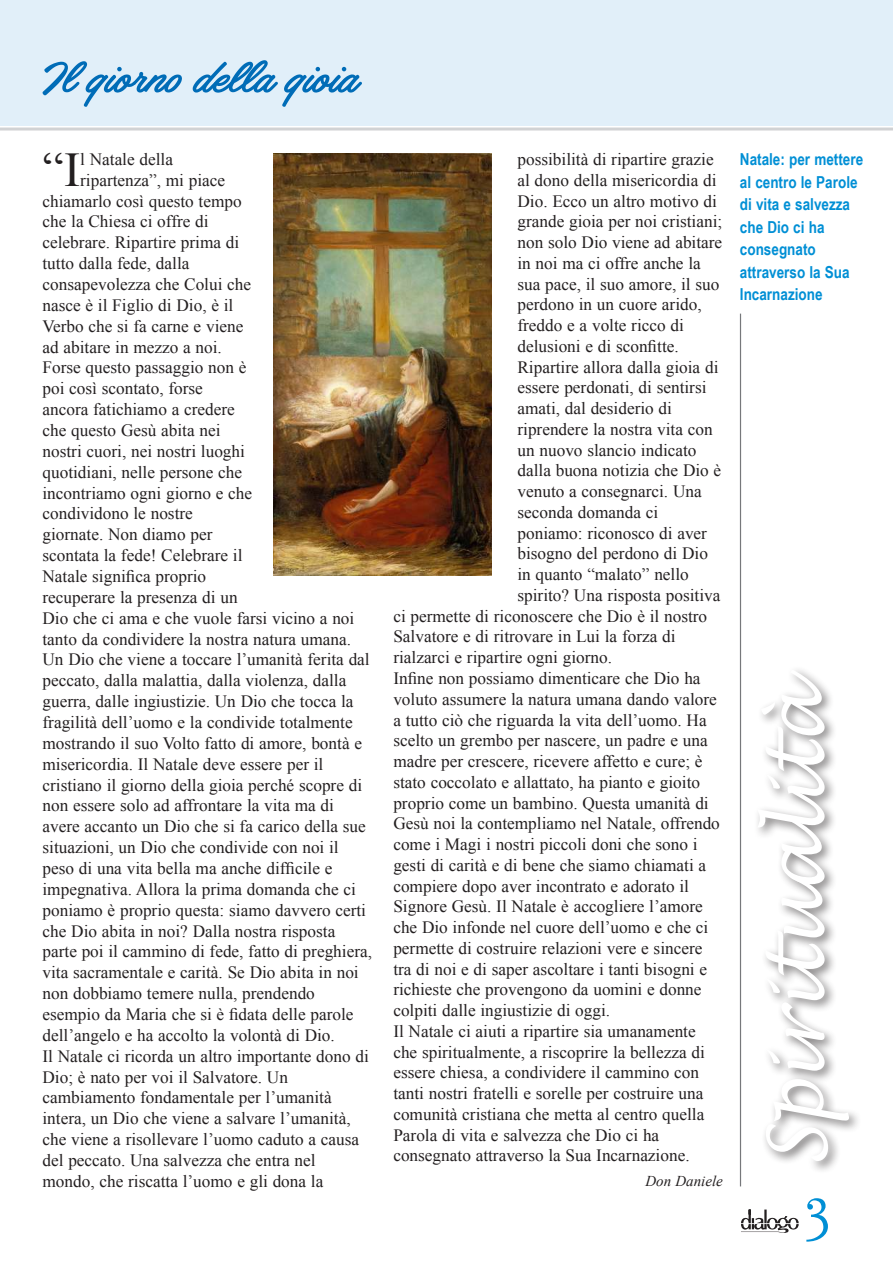
<style>
.page{position:relative;width:893px;height:1263px;background:#fff}
.page>*{position:absolute;margin:0;border:0;box-sizing:border-box;transform-origin:0 0}
.t1{font:italic 78px "Lucida Handwriting";color:#fff;scale:.9 1}
.t2{font:54px "Kontor Display";color:#008fd5}
.t3{font:51px "Haydon Brush PERSONALUSE";letter-spacing:.005em;color:#006cb7}
.t4{font:48.45px "Times New Roman";color:#231f20}
.t5{font:17.25px "Times New Roman";color:#231f20}
.t6{font:700 16.5px/22.5px "Arial Narrow";color:#008fd5}
.t7{font:italic 15px "Times New Roman";color:#231f20}
</style>
<div class="page">
<svg style="left:741px;top:1209px;width:58px;height:24px"></svg>
<div style="left:0;top:0;width:893px;height:126px;background:#e1eff9"></div>
<hr style="left:0;top:128px;width:893px;height:3px;background:#d1d2d4">
<div style="left:753px;top:665px;width:109px;height:509px;background:#231f20;opacity:.6"></div>
<hr style="left:740px;top:314px;width:1px;height:872px;background:#76787b">
<img style="left:273px;top:153px;width:219px;height:423px">
<h3 class="t3" style="left:43px;top:51px;width:318px">Il giorno della gioia</h3>
<h3 class="t4" style="left:43px;top:137px;width:39px">“I</h3>
<p class="t5" style="left:80px;top:148px;width:94px">l Natale della</p>
<p class="t5" style="left:80px;top:168px;width:147px">ripartenza”, mi piace</p>
<p class="t5" style="left:43px;top:189px;width:201px">chiamarlo così questo tempo</p>
<p class="t5" style="left:43px;top:210px;width:168px">che la Chiesa ci offre di</p>
<p class="t5" style="left:43px;top:231px;width:198px">celebrare. Ripartire prima di</p>
<p class="t5" style="left:43px;top:252px;width:148px">tutto dalla fede, dalla</p>
<p class="t5" style="left:43px;top:273px;width:210px">consapevolezza che Colui che</p>
<p class="t5" style="left:43px;top:293px;width:192px">nasce è il Figlio di Dio, è il</p>
<p class="t5" style="left:43px;top:314px;width:202px">Verbo che si fa carne e viene</p>
<p class="t5" style="left:43px;top:335px;width:181px">ad abitare in mezzo a noi.</p>
<p class="t5" style="left:43px;top:356px;width:205px">Forse questo passaggio non è</p>
<p class="t5" style="left:43px;top:377px;width:162px">poi così scontato, forse</p>
<p class="t5" style="left:43px;top:398px;width:194px">ancora fatichiamo a credere</p>
<p class="t5" style="left:43px;top:419px;width:180px">che questo Gesù abita nei</p>
<p class="t5" style="left:43px;top:439px;width:204px">nostri cuori, nei nostri luoghi</p>
<p class="t5" style="left:43px;top:460px;width:201px">quotidiani, nelle persone che</p>
<p class="t5" style="left:43px;top:481px;width:211px">incontriamo ogni giorno e che</p>
<p class="t5" style="left:43px;top:502px;width:152px">condividono le nostre</p>
<p class="t5" style="left:43px;top:523px;width:171px">giornate. Non diamo per</p>
<p class="t5" style="left:43px;top:544px;width:202px">scontata la fede! Celebrare il</p>
<p class="t5" style="left:43px;top:565px;width:165px">Natale significa proprio</p>
<p class="t5" style="left:43px;top:585px;width:197px">recuperare la presenza di un</p>
<p class="t5" style="left:43px;top:606px;width:313px">Dio che ci ama e che vuole farsi vicino a noi</p>
<p class="t5" style="left:43px;top:627px;width:310px">tanto da condividere la nostra natura umana.</p>
<p class="t5" style="left:43px;top:648px;width:329px">Un Dio che viene a toccare l’umanità ferita dal</p>
<p class="t5" style="left:43px;top:669px;width:305px">peccato, dalla malattia, dalla violenza, dalla</p>
<p class="t5" style="left:43px;top:690px;width:313px">guerra, dalle ingiustizie. Un Dio che tocca la</p>
<p class="t5" style="left:43px;top:711px;width:312px">fragilità dell’uomo e la condivide totalmente</p>
<p class="t5" style="left:43px;top:731px;width:321px">mostrando il suo Volto fatto di amore, bontà e</p>
<p class="t5" style="left:43px;top:752px;width:282px">misericordia. Il Natale deve essere per il</p>
<p class="t5" style="left:43px;top:773px;width:321px">cristiano il giorno della gioia perché scopre di</p>
<p class="t5" style="left:43px;top:794px;width:293px">non essere solo ad affrontare la vita ma di</p>
<p class="t5" style="left:43px;top:815px;width:325px">avere accanto un Dio che si fa carico della sue</p>
<p class="t5" style="left:43px;top:836px;width:298px">situazioni, un Dio che condivide con noi il</p>
<p class="t5" style="left:43px;top:857px;width:291px">peso di una vita bella ma anche difficile e</p>
<p class="t5" style="left:43px;top:877px;width:315px">impegnativa. Allora la prima domanda che ci</p>
<p class="t5" style="left:43px;top:898px;width:325px">poniamo è proprio questa: siamo davvero certi</p>
<p class="t5" style="left:43px;top:919px;width:294px">che Dio abita in noi? Dalla nostra risposta</p>
<p class="t5" style="left:43px;top:940px;width:331px">parte poi il cammino di fede, fatto di preghiera,</p>
<p class="t5" style="left:43px;top:961px;width:318px">vita sacramentale e carità. Se Dio abita in noi</p>
<p class="t5" style="left:43px;top:982px;width:274px">non dobbiamo temere nulla, prendendo</p>
<p class="t5" style="left:43px;top:1003px;width:312px">esempio da Maria che si è fidata delle parole</p>
<p class="t5" style="left:43px;top:1023px;width:294px">dell’angelo e ha accolto la volontà di Dio.</p>
<p class="t5" style="left:43px;top:1044px;width:328px">Il Natale ci ricorda un altro importante dono di</p>
<p class="t5" style="left:43px;top:1065px;width:247px">Dio; è nato per voi il Salvatore. Un</p>
<p class="t5" style="left:43px;top:1086px;width:291px">cambiamento fondamentale per l’umanità</p>
<p class="t5" style="left:43px;top:1107px;width:310px">intera, un Dio che viene a salvare l’umanità,</p>
<p class="t5" style="left:43px;top:1128px;width:318px">che viene a risollevare l’uomo caduto a causa</p>
<p class="t5" style="left:43px;top:1149px;width:275px">del peccato. Una salvezza che entra nel</p>
<p class="t5" style="left:43px;top:1169px;width:282px">mondo, che riscatta l’uomo e gli dona la</p>
<p class="t5" style="left:517px;top:148px;width:198px">possibilità di ripartire grazie</p>
<p class="t5" style="left:517px;top:168px;width:201px">al dono della misericordia di</p>
<p class="t5" style="left:517px;top:189px;width:201px">Dio. Ecco un altro motivo di</p>
<p class="t5" style="left:517px;top:210px;width:206px">grande gioia per noi cristiani;</p>
<p class="t5" style="left:517px;top:231px;width:206px">non solo Dio viene ad abitare</p>
<p class="t5" style="left:517px;top:251px;width:185px">in noi ma ci offre anche la</p>
<p class="t5" style="left:517px;top:272px;width:203px">sua pace, il suo amore, il suo</p>
<p class="t5" style="left:517px;top:293px;width:186px">perdono in un cuore arido,</p>
<p class="t5" style="left:517px;top:314px;width:168px">freddo e a volte ricco di</p>
<p class="t5" style="left:517px;top:334px;width:163px">delusioni e di sconfitte.</p>
<p class="t5" style="left:517px;top:355px;width:202px">Ripartire allora dalla gioia di</p>
<p class="t5" style="left:517px;top:376px;width:191px">essere perdonati, di sentirsi</p>
<p class="t5" style="left:517px;top:397px;width:156px">amati, dal desiderio di</p>
<p class="t5" style="left:517px;top:417px;width:197px">riprendere la nostra vita con</p>
<p class="t5" style="left:517px;top:438px;width:181px">un nuovo slancio indicato</p>
<p class="t5" style="left:517px;top:459px;width:205px">dalla buona notizia che Dio è</p>
<p class="t5" style="left:517px;top:480px;width:186px">venuto a consegnarci. Una</p>
<p class="t5" style="left:517px;top:501px;width:142px">seconda domanda ci</p>
<p class="t5" style="left:517px;top:521px;width:191px">poniamo: riconosco di aver</p>
<p class="t5" style="left:517px;top:542px;width:192px">bisogno del perdono di Dio</p>
<p class="t5" style="left:517px;top:563px;width:173px">in quanto “malato” nello</p>
<p class="t5" style="left:517px;top:584px;width:205px">spirito? Una risposta positiva</p>
<p class="t5" style="left:393px;top:604px;width:315px">ci permette di riconoscere che Dio è il nostro</p>
<p class="t5" style="left:393px;top:625px;width:284px">Salvatore e di ritrovare in Lui la forza di</p>
<p class="t5" style="left:393px;top:646px;width:220px">rialzarci e ripartire ogni giorno.</p>
<p class="t5" style="left:393px;top:667px;width:309px">Infine non possiamo dimenticare che Dio ha</p>
<p class="t5" style="left:393px;top:687px;width:325px">voluto assumere la natura umana dando valore</p>
<p class="t5" style="left:393px;top:708px;width:315px">a tutto ciò che riguarda la vita dell’uomo. Ha</p>
<p class="t5" style="left:393px;top:729px;width:316px">scelto un grembo per nascere, un padre e una</p>
<p class="t5" style="left:393px;top:750px;width:311px">madre per crescere, ricevere affetto e cure; è</p>
<p class="t5" style="left:393px;top:770px;width:308px">stato coccolato e allattato, ha pianto e gioito</p>
<p class="t5" style="left:393px;top:791px;width:317px">proprio come un bambino. Questa umanità di</p>
<p class="t5" style="left:393px;top:812px;width:328px">Gesù noi la contempliamo nel Natale, offrendo</p>
<p class="t5" style="left:393px;top:833px;width:306px">come i Magi i nostri piccoli doni che sono i</p>
<p class="t5" style="left:393px;top:853px;width:314px">gesti di carità e di bene che siamo chiamati a</p>
<p class="t5" style="left:393px;top:874px;width:297px">compiere dopo aver incontrato e adorato il</p>
<p class="t5" style="left:393px;top:895px;width:311px">Signore Gesù. Il Natale è accogliere l’amore</p>
<p class="t5" style="left:393px;top:916px;width:316px">che Dio infonde nel cuore dell’uomo e che ci</p>
<p class="t5" style="left:393px;top:936px;width:311px">permette di costruire relazioni vere e sincere</p>
<p class="t5" style="left:393px;top:957px;width:315px">tra di noi e di saper ascoltare i tanti bisogni e</p>
<p class="t5" style="left:393px;top:978px;width:310px">richieste che provengono da uomini e donne</p>
<p class="t5" style="left:393px;top:999px;width:218px">colpiti dalle ingiustizie di oggi.</p>
<p class="t5" style="left:393px;top:1019px;width:304px">Il Natale ci aiuti a ripartire sia umanamente</p>
<p class="t5" style="left:393px;top:1040px;width:313px">che spiritualmente, a riscoprire la bellezza di</p>
<p class="t5" style="left:393px;top:1061px;width:307px">essere chiesa, a condividere il cammino con</p>
<p class="t5" style="left:393px;top:1082px;width:312px">tanti nostri fratelli e sorelle per costruire una</p>
<p class="t5" style="left:393px;top:1102px;width:313px">comunità cristiana che metta al centro quella</p>
<p class="t5" style="left:393px;top:1123px;width:267px">Parola di vita e salvezza che Dio ci ha</p>
<p class="t5" style="left:393px;top:1144px;width:298px">consegnato attraverso la Sua Incarnazione.</p>
<p class="t7" style="left:645px;top:1171px;width:79px">Don Daniele</p>
<p class="t6" style="left:740px;top:147px;width:125px">Natale: per mettere al centro le Parole di vita e salvezza che Dio ci ha consegnato attraverso la Sua<br>Incarnazione</p>
<h1 class="t1" style="left:749px;top:1165px;width:553px;rotate:-90deg">S p iritualità</h1>
<h2 class="t2" style="left:806px;top:1177px;width:26px">3</h2>
</div>
